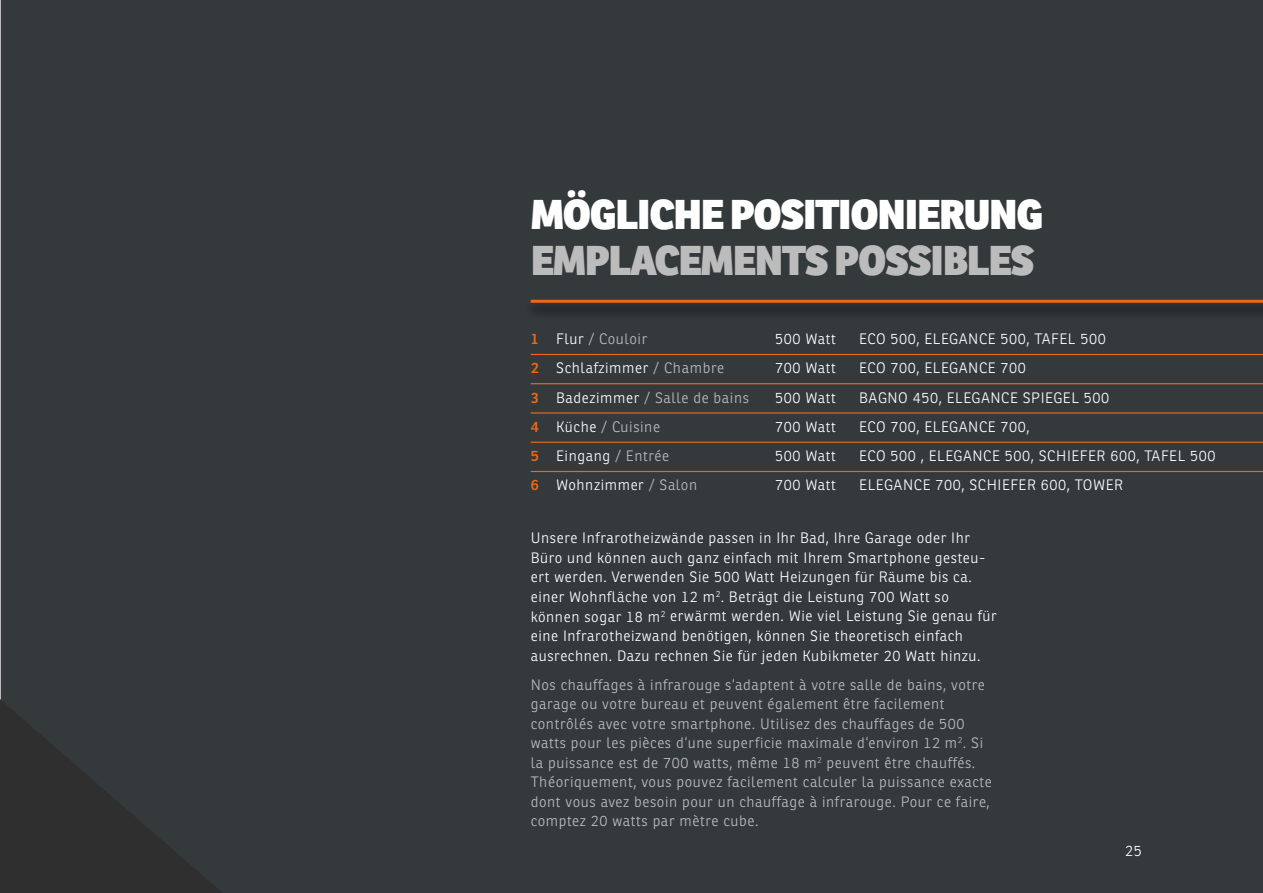
<style>
.page{position:relative;width:1263px;height:893px;background:#34393b}
.page>*{position:absolute;margin:0;border:0;box-sizing:border-box;transform-origin:0 0}
.t1{font:800 40.5px "Ronnia";letter-spacing:-.03em;color:#fff}
.t2{font:800 40.5px "Ronnia";letter-spacing:-.03em;color:#bcbcbc}
.t3{font:300 14.7px/19.5px "Ronnia";letter-spacing:.04em;color:#fff}
.t4{font:300 14.7px/19.5px "Ronnia";letter-spacing:.04em;color:#bcbcbc}
.s1{font-weight:600;color:#ec671a}
.s2{color:#fff}
.s3{color:#bcbcbc}
</style>
<div class="page">
<hr style="left:0;top:0;width:1px;height:893px;background:#bcbcbc">
<hr style="left:531px;top:354px;width:732px;height:1px;background:#ec671a">
<hr style="left:531px;top:383px;width:732px;height:1px;background:#ec671a">
<hr style="left:531px;top:412px;width:732px;height:2px;background:#ec671a">
<hr style="left:531px;top:442px;width:732px;height:1px;background:#ec671a">
<hr style="left:531px;top:471px;width:732px;height:1px;background:#ec671a">
<svg style="left:530px;top:299px;width:733px;height:4px;background:#bd5a21"></svg>
<svg style="left:0;top:699px;width:222px;height:194px"></svg>
<h1 class="t1" style="left:531px;top:188px;width:514px">MÖGLICHE POSITIONIERUNG</h1>
<h1 class="t2" style="left:531px;top:233px;width:505px">EMPLACEMENTS POSSIBLES</h1>
<p class="t4" style="left:531px;top:329px;width:118px"><span class="s1">1</span> <span class="s2">Flur</span> / Couloir</p>
<p class="t3" style="left:775px;top:329px;width:62px">500 Watt</p>
<p class="t3" style="left:859px;top:329px;width:248px">ECO 500, ELEGANCE 500, TAFEL 500</p>
<p class="t3" style="left:531px;top:358px;width:195px"><span class="s1">2</span> Schlafzimmer <span class="s3">/ Chambre</span></p>
<p class="t3" style="left:775px;top:358px;width:62px">700 Watt</p>
<p class="t3" style="left:859px;top:358px;width:168px">ECO 700, ELEGANCE 700</p>
<p class="t4" style="left:531px;top:388px;width:220px"><span class="s1">3</span> <span class="s2">Badezimmer</span> / Salle de bains</p>
<p class="t3" style="left:775px;top:388px;width:62px">500 Watt</p>
<p class="t3" style="left:859px;top:388px;width:251px">BAGNO 450, ELEGANCE SPIEGEL 500</p>
<p class="t4" style="left:531px;top:417px;width:131px"><span class="s1">4</span> <span class="s2">Küche</span> / Cuisine</p>
<p class="t3" style="left:775px;top:417px;width:62px">700 Watt</p>
<p class="t3" style="left:859px;top:417px;width:172px">ECO 700, ELEGANCE 700,</p>
<p class="t3" style="left:531px;top:446px;width:140px"><span class="s1">5</span> Eingang <span class="s3">/ Entrée</span></p>
<p class="t3" style="left:775px;top:446px;width:62px">500 Watt</p>
<p class="t3" style="left:859px;top:446px;width:358px">ECO 500 , ELEGANCE 500, SCHIEFER 600, TAFEL 500</p>
<p class="t3" style="left:531px;top:475px;width:168px"><span class="s1">6</span> Wohnzimmer <span class="s3">/ Salon</span></p>
<p class="t3" style="left:775px;top:475px;width:62px">700 Watt</p>
<p class="t3" style="left:859px;top:475px;width:265px">ELEGANCE 700, SCHIEFER 600, TOWER</p>
<p class="t3" style="left:531px;top:528px;width:468px">Unsere Infrarotheizwände passen in Ihr Bad, Ihre Garage oder Ihr Büro und können auch ganz einfach mit Ihrem Smartphone gesteu&shy;ert werden. Verwenden Sie 500 Watt Heizungen für Räume bis ca. einer Wohnfläche von 12 m<sup>2</sup>. Beträgt die Leistung 700 Watt so können sogar 18 m<sup>2</sup> erwärmt werden. Wie viel Leistung Sie genau für eine Infrarotheizwand benötigen, können Sie theoretisch einfach ausrechnen. Dazu rechnen Sie für jeden Kubikmeter 20 Watt hinzu.</p>
<p class="t4" style="left:531px;top:675px;width:463px">Nos chauffages à infrarouge s‘adaptent à votre salle de bains, votre garage ou votre bureau et peuvent également être facilement contrôlés avec votre smartphone. Utilisez des chauffages de 500 watts pour les pièces d‘une superficie maximale d‘environ 12 m<sup>2</sup>. Si la puissance est de 700 watts, même 18 m<sup>2</sup> peuvent être chauffés.<br>Théoriquement, vous pouvez facilement calculer la puissance exacte dont vous avez besoin pour un chauffage à infrarouge. Pour ce faire, comptez 20 watts par mètre cube.</p>
<p class="t3" style="left:1125px;top:841px;width:18px">25</p>
</div>
